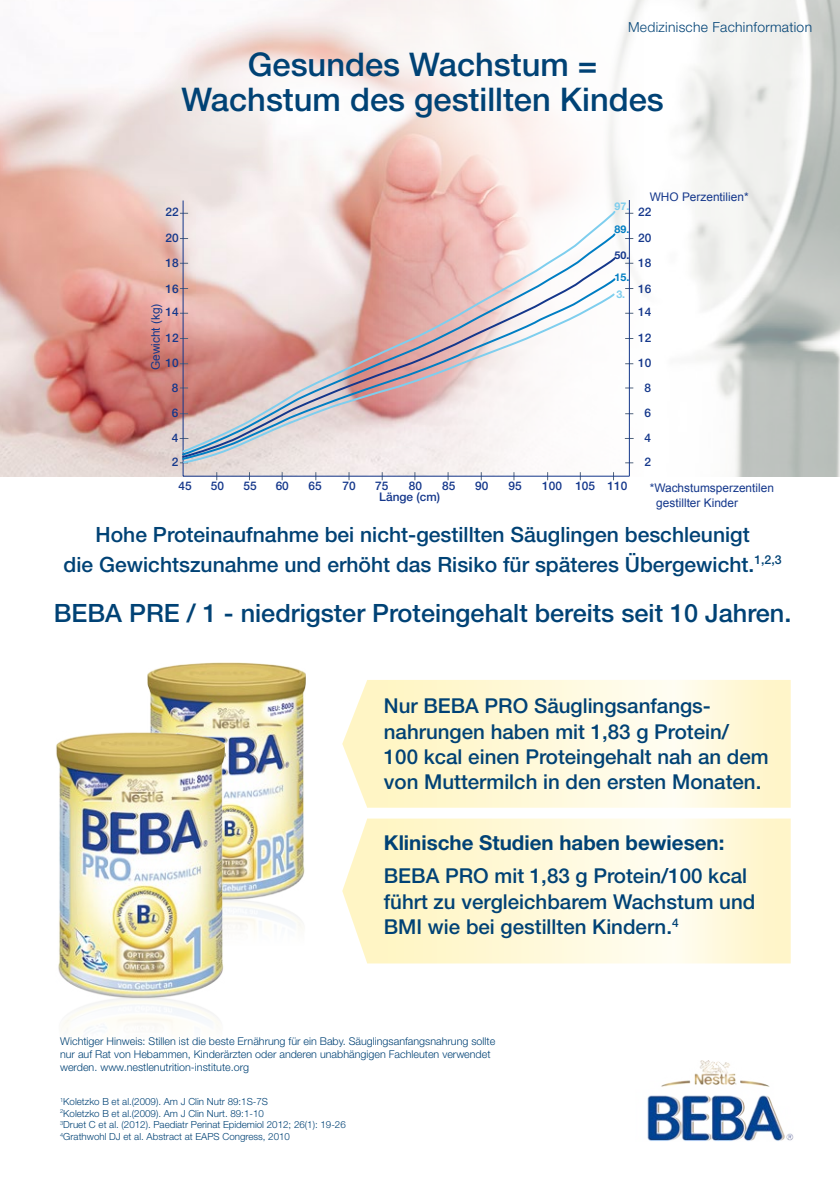
<style>
.page{position:relative;width:840px;height:1191px;background:#fff}
.page>*{position:absolute;margin:0;border:0;box-sizing:border-box;transform-origin:0 0}
.t1{font:500 32.6px/35.6px "Helvetica Neue LT Std";color:#004275;text-align:center}
.t2{font:500 25.2px "Helvetica Neue LT Std";color:#004275}
.t3{font:500 21px/29.4px "Helvetica Neue LT Std";color:#004275;text-align:center}
.t4{font:500 20.6px/25.4px "Helvetica Neue LT Std";color:#004275}
.t5{font:700 20.6px "Helvetica Neue LT Std";color:#004275}
.t6{font:300 13.8px "Helvetica Neue LT Std";letter-spacing:.02em;color:#004275}
.t7{font:500 11.8px "Helvetica Neue LT Pro";color:#14378b}
.t8{font:11.8px/14.2px "Arial";color:#14378b}
.t9{font:300 10.8px/12.8px "Helvetica Neue LT Std";color:#004275}
.t10{font:700 10.6px "Helvetica Neue LT Pro";color:#007ec3}
.t11{font:700 10.6px "Helvetica Neue LT Pro";color:#7eceee}
.t12{font:700 10.6px "Helvetica Neue LT Pro";color:#14378b}
.t13{font:300 9.8px/11.8px "Helvetica Neue LT Std";color:#004275}
</style>
<div class="page">
<img style="left:0;top:90px;width:552px;height:386px">
<img style="left:552px;top:0;width:287px;height:476px">
<svg style="left:342px;top:680px;width:448px;height:127px;background:#fff8da"></svg>
<svg style="left:342px;top:818px;width:448px;height:145px;background:#fff8da"></svg>
<img style="left:647px;top:1060px;width:145px;height:81px">
<img style="left:147px;top:662px;width:158px;height:240px">
<img style="left:56px;top:723px;width:168px;height:283px">
<div style="left:101px;top:0;width:643px;height:200px;background:#fff;opacity:.75"></div>
<hr style="left:182px;top:200px;width:1px;height:276px;background:#14378b">
<hr style="left:183px;top:476px;width:446px;height:1px;background:#14378b">
<hr style="left:628px;top:200px;width:1px;height:276px;background:#14378b">
<svg style="left:180px;top:209px;width:437px;height:255px"></svg>
<p class="t6" style="left:627px;top:19px;width:185px">Medizinische Fachinformation</p>
<h1 class="t1" style="left:181px;top:46px;width:484px">Gesundes Wachstum =<br>Wachstum des gestillten Kindes</h1>
<p class="t7" style="left:165px;top:205px;width:15px">22</p>
<p class="t7" style="left:165px;top:231px;width:15px">20</p>
<p class="t7" style="left:165px;top:255px;width:15px">18</p>
<p class="t7" style="left:165px;top:281px;width:15px">16</p>
<p class="t11" style="left:614px;top:199px;width:16px">97.</p>
<p class="t10" style="left:614px;top:223px;width:16px">89.</p>
<p class="t10" style="left:614px;top:270px;width:16px">15.</p>
<p class="t12" style="left:614px;top:248px;width:16px">50.</p>
<p class="t11" style="left:616px;top:287px;width:10px">3.</p>
<p class="t8" style="left:649px;top:190px;width:100px">WHO Perzentilien*</p>
<p class="t7" style="left:638px;top:205px;width:15px">22</p>
<p class="t7" style="left:638px;top:231px;width:15px">20</p>
<p class="t7" style="left:638px;top:255px;width:15px">18</p>
<p class="t7" style="left:638px;top:281px;width:15px">16</p>
<p class="t8" style="left:148px;top:370px;width:68px;rotate:-90deg">Gewicht (kg)</p>
<p class="t7" style="left:165px;top:304px;width:15px">14</p>
<p class="t7" style="left:165px;top:330px;width:15px">12</p>
<p class="t7" style="left:165px;top:355px;width:15px">10</p>
<p class="t7" style="left:638px;top:304px;width:15px">14</p>
<p class="t7" style="left:638px;top:330px;width:15px">12</p>
<p class="t7" style="left:638px;top:355px;width:15px">10</p>
<p class="t7" style="left:172px;top:381px;width:8px">8</p>
<p class="t7" style="left:644px;top:381px;width:8px">8</p>
<p class="t7" style="left:172px;top:405px;width:8px">6</p>
<p class="t7" style="left:644px;top:405px;width:8px">6</p>
<p class="t7" style="left:172px;top:431px;width:8px">4</p>
<p class="t7" style="left:644px;top:431px;width:8px">4</p>
<p class="t7" style="left:172px;top:455px;width:8px">2</p>
<p class="t7" style="left:644px;top:455px;width:8px">2</p>
<p class="t7" style="left:178px;top:478px;width:15px">45</p>
<p class="t7" style="left:211px;top:478px;width:15px">50</p>
<p class="t7" style="left:243px;top:478px;width:15px">55</p>
<p class="t7" style="left:275px;top:478px;width:15px">60</p>
<p class="t7" style="left:308px;top:478px;width:15px">65</p>
<p class="t7" style="left:342px;top:478px;width:15px">70</p>
<p class="t7" style="left:375px;top:478px;width:15px">75</p>
<p class="t7" style="left:408px;top:478px;width:15px">80</p>
<p class="t7" style="left:442px;top:478px;width:15px">85</p>
<p class="t7" style="left:475px;top:478px;width:15px">90</p>
<p class="t7" style="left:508px;top:478px;width:15px">95</p>
<p class="t7" style="left:542px;top:478px;width:87px">100 105 110</p>
<p class="t7" style="left:379px;top:489px;width:62px">Länge (cm)</p>
<p class="t8" style="left:656px;top:481px;width:119px;text-indent:-7px">*Wachstumsperzentilen gestillter Kinder</p>
<p class="t3" style="left:64px;top:519px;width:719px">Hohe Proteinaufnahme bei nicht-gestillten Säuglingen beschleunigt<br>die Gewichtszunahme und erhöht das Risiko für späteres Übergewicht.<sup>1,2,3</sup></p>
<p class="t2" style="left:54px;top:598px;width:738px">BEBA PRE / 1 - niedrigster Proteingehalt bereits seit 10 Jahren.</p>
<p class="t4" style="left:383px;top:693px;width:386px">Nur BEBA PRO Säuglingsanfangs&shy;nahrungen haben mit 1,83 g Protein/<br>100 kcal einen Proteingehalt nah an dem von Muttermilch in den ersten Monaten.</p>
<p class="t5" style="left:383px;top:829px;width:342px">Klinische Studien haben bewiesen:</p>
<p class="t4" style="left:383px;top:863px;width:373px">BEBA PRO mit 1,83 g Protein/100 kcal führt zu vergleichbarem Wachstum und<br>BMI wie bei gestillten Kindern.<sup>4</sup></p>
<p class="t9" style="left:60px;top:1035px;width:436px">Wichtiger Hinweis: Stillen ist die beste Ernährung für ein Baby. Säuglingsanfangsnahrung sollte nur auf Rat von Hebammen, Kinderärzten oder anderen unabhängigen Fachleuten verwendet werden. www.nestlenutrition-institute.org</p>
<p class="t13" style="left:60px;top:1095px;width:287px"><sup>1</sup>Koletzko B et al.(2009). Am J Clin Nutr 89:1S-7S<br><sup>2</sup>Koletzko B et al.(2009). Am J Clin Nurt. 89:1-10<br><sup>3</sup>Druet C et al. (2012). Paediatr Perinat Epidemiol 2012; 26(1): 19-26<br><sup>4</sup>Grathwohl DJ et al. Abstract at EAPS Congress, 2010</p>
</div>
